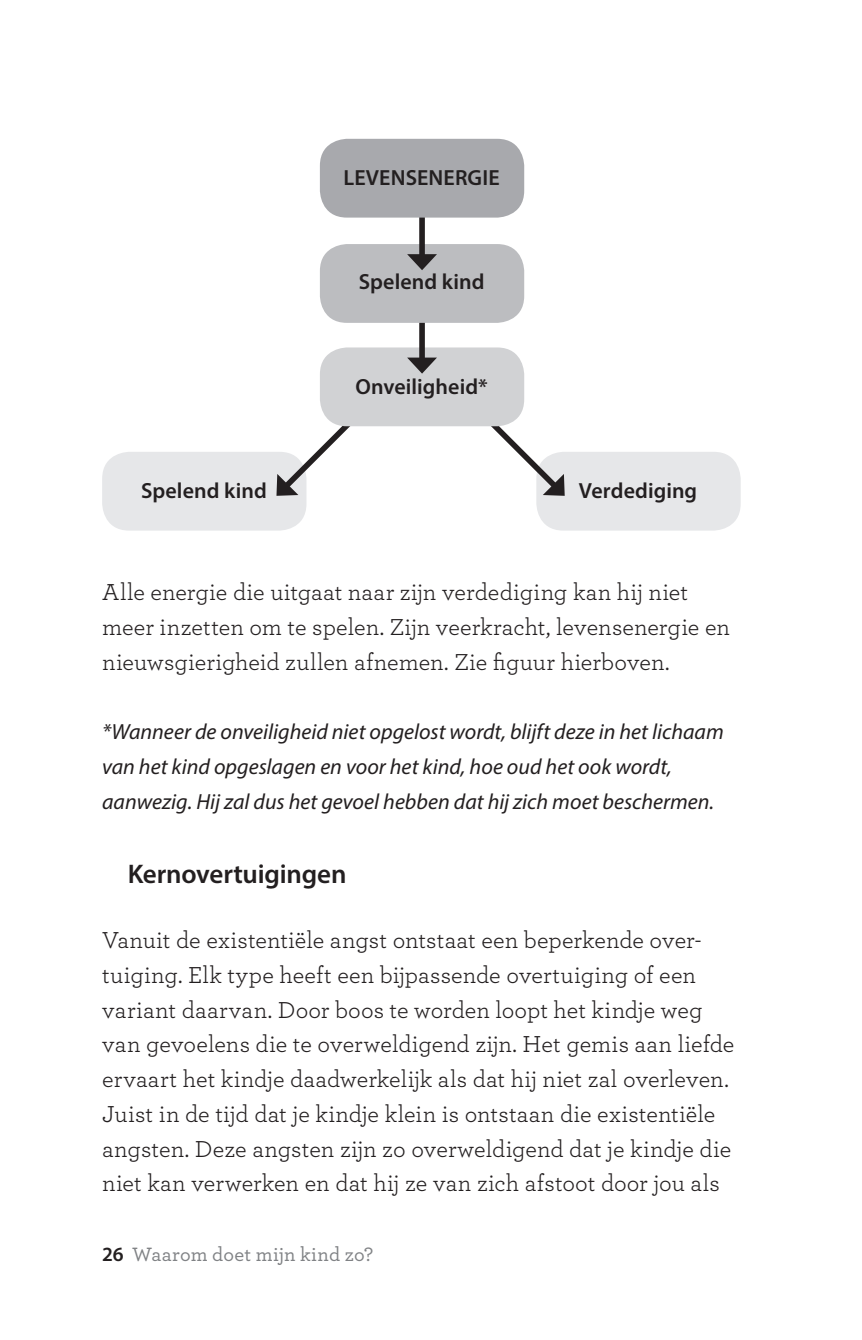
<style>
.page{position:relative;width:862px;height:1340px;background:#fff}
.page>*{position:absolute;margin:0;border:0;box-sizing:border-box;transform-origin:0 0}
.Tussenkopje{font:600 27px "Myriad Pro";letter-spacing:-.005em;color:#231f20}
.Plattetekst{font:24.3px/34.6px "Archer";color:#231f20}
.kadertje{font:italic 22.05px/34.9px "Myriad Pro";color:#231f20}
.kadertje-2{font:600 22.05px "Myriad Pro";letter-spacing:.005em;color:#231f20}
.t1{font:500 20.25px "Archer";letter-spacing:.015em;color:#808285}
.s1{font-family:"Myriad Pro";font-weight:600;color:#231f20}
</style>
<div class="page">
<div style="left:102px;top:452px;width:204px;height:78px;background:#e6e7e9;border-radius:27px"></div>
<div style="left:536px;top:452px;width:204px;height:78px;background:#e6e7e9;border-radius:27px"></div>
<svg style="left:474px;top:406px;width:90px;height:90px"></svg>
<svg style="left:276px;top:408px;width:90px;height:88px"></svg>
<div style="left:320px;top:347px;width:204px;height:79px;background:#d1d2d4;border-radius:27px"></div>
<div style="left:419px;top:299px;width:5px;height:64px;background:#231f20"></div>
<svg style="left:407px;top:357px;width:30px;height:16px"></svg>
<div style="left:320px;top:244px;width:204px;height:79px;background:#bcbdc0;border-radius:27px"></div>
<div style="left:419px;top:195px;width:5px;height:64px;background:#231f20"></div>
<svg style="left:407px;top:254px;width:30px;height:16px"></svg>
<div style="left:320px;top:139px;width:204px;height:78px;background:#a8a9ad;border-radius:27px"></div>
<p class="kadertje-2" style="left:343px;top:164px;width:157px">LEVENSENERGIE</p>
<p class="kadertje-2" style="left:358px;top:268px;width:127px">Spelend kind</p>
<p class="kadertje-2" style="left:355px;top:372px;width:133px">Onveiligheid*</p>
<p class="kadertje-2" style="left:141px;top:476px;width:127px">Spelend kind</p>
<p class="kadertje-2" style="left:578px;top:476px;width:120px">Verdediging</p>
<p class="Plattetekst" style="left:102px;top:573px;width:629px">Alle energie die uitgaat naar zijn verdediging kan hij niet meer inzetten om te spelen. Zijn veerkracht, levensenergie en nieuwsgierigheid zullen afnemen. Zie figuur hierboven.</p>
<p class="kadertje" style="left:102px;top:714px;width:622px">*Wanneer de onveiligheid niet opgelost wordt, blijft deze in het lichaam van het kind opgeslagen en voor het kind, hoe oud het ook wordt, aanwezig. Hij zal dus het gevoel hebben dat hij zich moet beschermen.</p>
<p class="Tussenkopje" style="left:128px;top:856px;width:220px">Kernovertuigingen</p>
<p class="Plattetekst" style="left:102px;top:921px;width:633px">Vanuit de existentiële angst ontstaat een beperkende over&shy;tuiging. Elk type heeft een bijpassende overtuiging of een variant daarvan. Door boos te worden loopt het kindje weg van gevoelens die te overweldigend zijn. Het gemis aan liefde ervaart het kindje daadwerkelijk als dat hij niet zal overleven.<br>Juist in de tijd dat je kindje klein is ontstaan die existentiële angsten. Deze angsten zijn zo overweldigend dat je kindje die niet kan verwerken en dat hij ze van zich afstoot door jou als</p>
<p class="t1" style="left:102px;top:1239px;width:272px"><span class="s1">26</span> Waarom doet mijn kind zo?</p>
</div>
